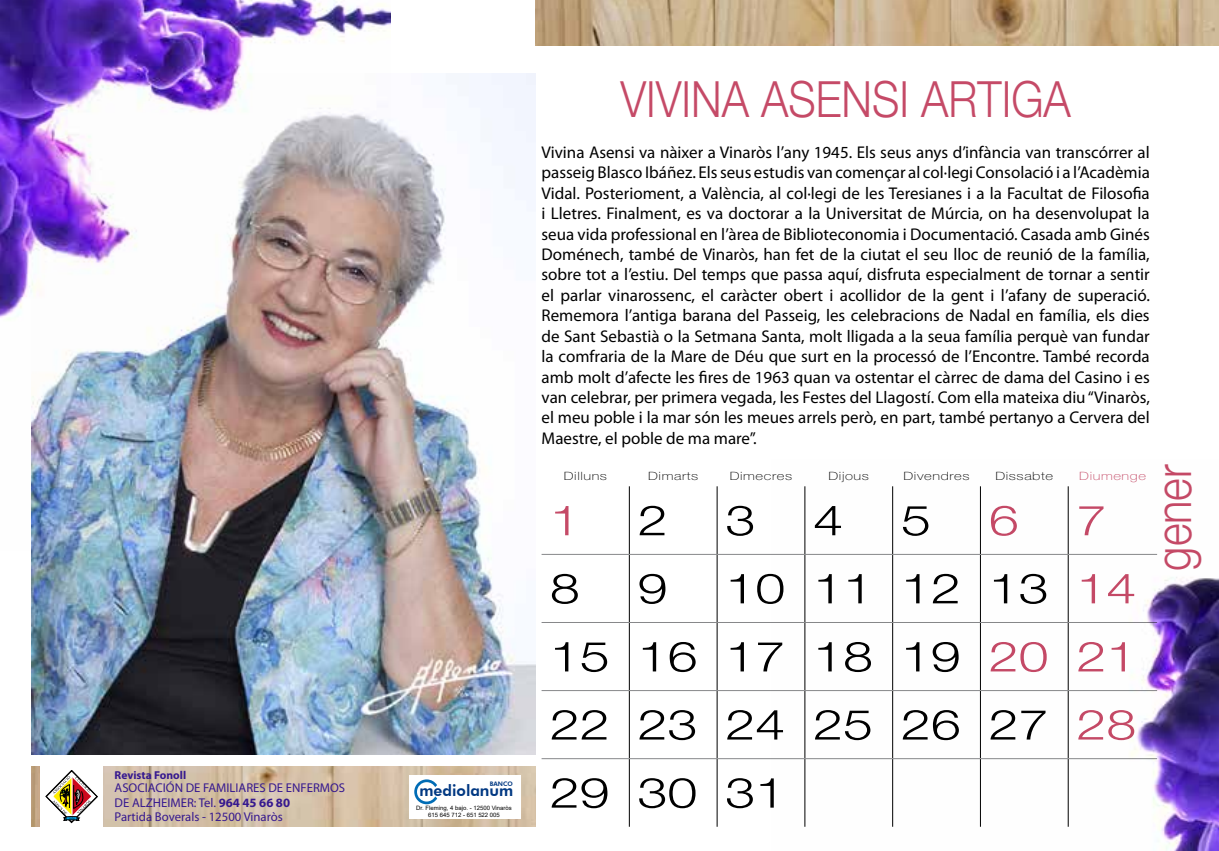
<style>
.page{position:relative;width:1219px;height:851px;background:#fff}
.page>*{position:absolute;margin:0;border:0;box-sizing:border-box;transform-origin:0 0}
.t1{font:300 50px "Helvetica Neue LT Pro";color:#c54a67;scale:.87 1}
.t2{font:300 41.8px/68px "Helvetica Neue LT Pro";color:#000;text-align:justify;scale:1.29 1}
.t3{font:300 41.8px "Helvetica Neue LT Pro";color:#c54a67;scale:1.29 1}
.t4{font:17px/20.4px "Myriad Pro";color:#000;text-align:justify}
.t5{font:800 15.6px "Futura BT";color:#003882}
.t6{font:12.8px/14px "Myriad Pro";color:#36198f}
.t7{font:100 11.4px "Helvetica Neue";letter-spacing:.04em;color:#000;scale:1.29 1}
.t8{font:700 11.4px "Myriad Pro";color:#36198f}
.t9{font:100 11.4px "Helvetica Neue";letter-spacing:.04em;color:#c54a67;scale:1.29 1}
.t10{font:800 6.2px "Futura BT";color:#003882}
.t11{font:6px/7.2px "Arial";color:#000;text-align:center}
.s1{font-weight:700}
.s2{color:#c54a67}
</style>
<div class="page">
<img style="left:31px;top:766px;width:504px;height:60px">
<div style="left:40px;top:766px;width:63px;height:60px;background:#fff"></div>
<svg style="left:46px;top:770px;width:51px;height:52px"></svg>
<div style="left:409px;top:775px;width:111px;height:43px;background:#fff"></div>
<svg style="left:414px;top:779px;width:23px;height:25px"></svg>
<img style="left:31px;top:74px;width:504px;height:680px">
<hr style="left:629px;top:486px;width:1px;height:68px;background:#000">
<hr style="left:717px;top:486px;width:1px;height:68px;background:#000">
<hr style="left:629px;top:554px;width:1px;height:68px;background:#000">
<hr style="left:717px;top:554px;width:1px;height:68px;background:#000">
<hr style="left:629px;top:622px;width:1px;height:68px;background:#000">
<hr style="left:717px;top:622px;width:1px;height:68px;background:#000">
<hr style="left:629px;top:690px;width:1px;height:68px;background:#000">
<hr style="left:717px;top:690px;width:1px;height:68px;background:#000">
<hr style="left:629px;top:758px;width:1px;height:68px;background:#000">
<hr style="left:717px;top:758px;width:1px;height:68px;background:#000">
<hr style="left:542px;top:554px;width:87px;height:1px;background:#87888a">
<hr style="left:629px;top:554px;width:88px;height:1px;background:#87888a">
<hr style="left:717px;top:554px;width:88px;height:1px;background:#87888a">
<hr style="left:542px;top:622px;width:87px;height:1px;background:#87888a">
<hr style="left:629px;top:622px;width:88px;height:1px;background:#87888a">
<hr style="left:717px;top:622px;width:88px;height:1px;background:#87888a">
<hr style="left:542px;top:690px;width:87px;height:1px;background:#87888a">
<hr style="left:629px;top:690px;width:88px;height:1px;background:#87888a">
<hr style="left:717px;top:690px;width:88px;height:1px;background:#87888a">
<hr style="left:542px;top:758px;width:87px;height:1px;background:#87888a">
<hr style="left:629px;top:758px;width:88px;height:1px;background:#87888a">
<hr style="left:717px;top:758px;width:88px;height:1px;background:#87888a">
<img style="left:0;top:0;width:390px;height:550px">
<img style="left:771px;top:486px;width:448px;height:364px">
<img style="left:535px;top:0;width:684px;height:45px">
<p class="t8" style="left:115px;top:767px;width:73px">Revista Fonoll</p>
<p class="t6" style="left:115px;top:780px;width:232px">ASOCIACIÓN DE FAMILIARES DE ENFERMOS<br>DE ALZHEIMER: Tel. <span class="s1">964 45 66 80<br></span>Partida Boverals - 12500 Vinaròs</p>
<p class="t10" style="left:490px;top:780px;width:25px">BANCO</p>
<p class="t11" style="left:416px;top:804px;width:97px">Dr. Fleming, 4 bajo. - 12500 Vinaròs<br>615 645 712 - 651 522 005</p>
<p class="t5" style="left:419px;top:780px;width:96px">mediolanum</p>
<h1 class="t1" style="left:620px;top:69px;width:519px">VIVINA ASENSI ARTIGA</h1>
<p class="t4" style="left:542px;top:142px;width:610px">Vivina Asensi va nàixer a Vinaròs l’any 1945. Els seus anys d’infància van transcórrer al passeig Blasco Ibáñez. Els seus estudis van començar al col·legi Consolació i a l’Acadèmia Vidal. Posterioment, a València, al col·legi de les Teresianes i a la Facultat de Filosofia i Lletres. Finalment, es va doctorar a la Universitat de Múrcia, on ha desenvolupat la seua vida professional en l’àrea de Biblioteconomia i Documentació. Casada amb Ginés Doménech, també de Vinaròs, han fet de la ciutat el seu lloc de reunió de la família, sobre tot a l’estiu. Del temps que passa aquí, disfruta especialment de tornar a sentir el parlar vinarossenc, el caràcter obert i acollidor de la gent i l’afany de superació.<br>Rememora l’antiga barana del Passeig, les celebracions de Nadal en família, els dies de Sant Sebastià o la Setmana Santa, molt lligada a la seua família perquè van fundar la comfraria de la Mare de Déu que surt en la processó de l’Encontre. També recorda amb molt d’afecte les fires de 1963 quan va ostentar el càrrec de dama del Casino i es van celebrar, per primera vegada, les Festes del Llagostí. Com ella mateixa diu “Vinaròs, el meu poble i la mar són les meues arrels però, en part, també pertanyo a Cervera del Maestre, el poble de ma mare”.</p>
<p class="t7" style="left:564px;top:469px;width:35px">Dilluns</p>
<p class="t7" style="left:648px;top:469px;width:40px">Dimarts</p>
<p class="t7" style="left:730px;top:469px;width:50px">Dimecres</p>
<p class="t7" style="left:828px;top:469px;width:33px">Dijous</p>
<p class="t7" style="left:903px;top:469px;width:53px">Divendres</p>
<p class="t7" style="left:995px;top:469px;width:46px">Dissabte</p>
<p class="t9" style="left:1079px;top:469px;width:53px">Diumenge</p>
<h2 class="t3" style="left:550px;top:494px;width:25px">1</h2>
<h2 class="t2" style="left:638px;top:485px;width:25px">2</h2>
<h2 class="t2" style="left:725px;top:485px;width:25px">3</h2>
<h2 class="t2" style="left:813px;top:485px;width:25px">4</h2>
<h2 class="t2" style="left:901px;top:485px;width:25px">5</h2>
<h2 class="t3" style="left:989px;top:494px;width:25px">6</h2>
<h2 class="t3" style="left:1076px;top:494px;width:25px">7</h2>
<h2 class="t2" style="left:550px;top:553px;width:25px">8</h2>
<h2 class="t2" style="left:638px;top:553px;width:25px">9</h2>
<h2 class="t2" style="left:550px;top:553px;width:456px;text-indent:176px">10 11 12 13 <span class="s2">14<br></span>15 16 17 18 19 <span class="s2">20 21<br></span>22 23 24 25 26 27 <span class="s2">28<br></span>29 30 31</h2>
<h1 class="t1" style="left:1143px;top:570px;width:123px;rotate:-90deg">gener</h1>
</div>
